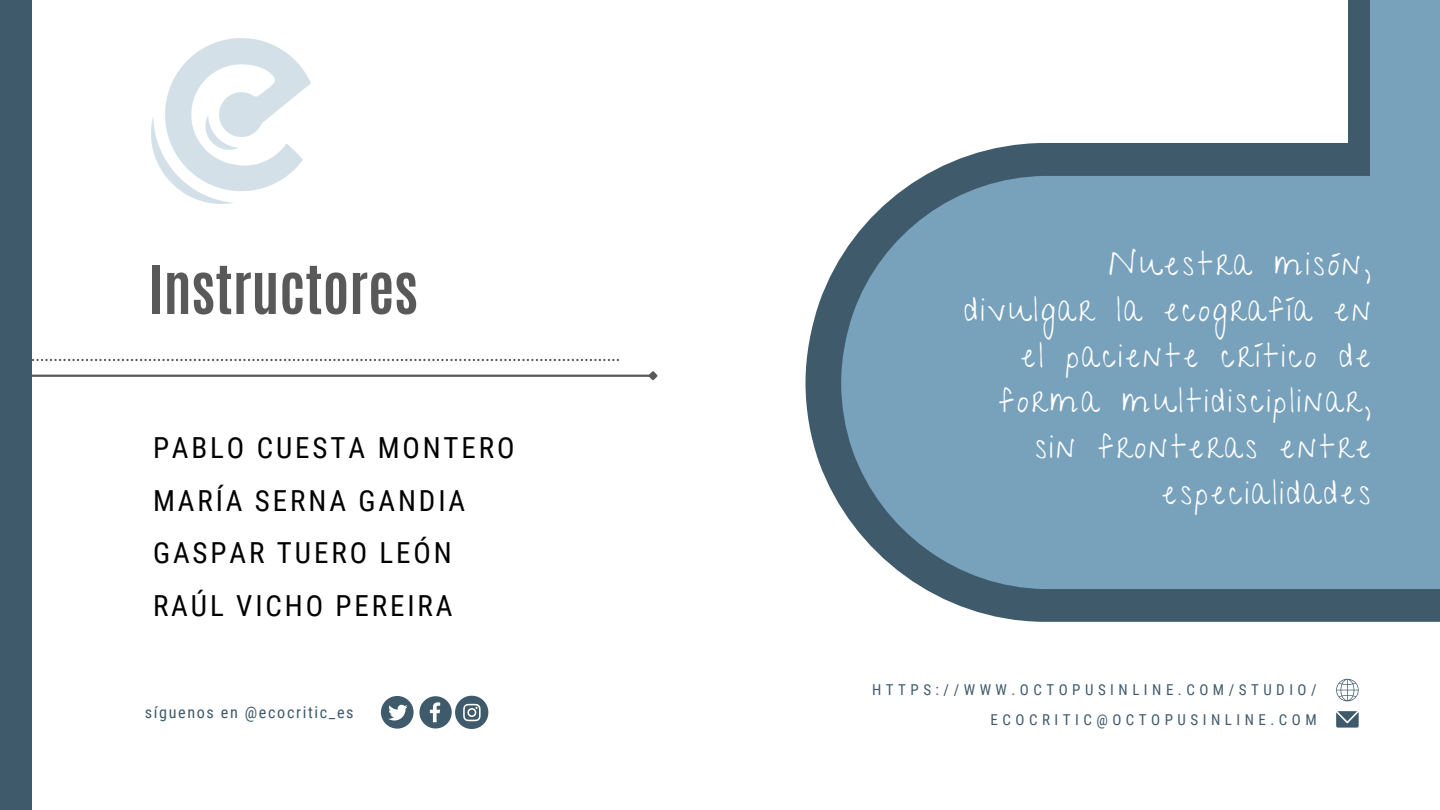
<style>
.page{position:relative;width:1440px;height:810px;background:#fff}
.page>*{position:absolute;margin:0;border:0;box-sizing:border-box;transform-origin:0 0}
.t1{font:700 56px "Antonio";color:#595959}
.t2{font:33px/45.8px "Give You Glory";letter-spacing:.1em;color:#fff;text-align:right}
.t3{font:29px "Roboto Condensed";letter-spacing:.1em;color:#000}
.t4{font:16.2px "Roboto Condensed";letter-spacing:.1em;color:#3e5a6b}
.t5{font:15px "Roboto Condensed";letter-spacing:.3em;color:#3e5a6b}
</style>
<div class="page">
<svg style="left:32px;top:359px;width:587px;height:2px"></svg>
<hr style="left:0;top:375px;width:650px;height:2px;background:#595959">
<svg style="left:646px;top:371px;width:12px;height:10px"></svg>
<img style="left:152px;top:39px;width:159px;height:164px">
<svg style="left:806px;top:143px;width:634px;height:479px;fill:#3e5a6b"></svg>
<div style="left:1348px;top:0;width:92px;height:563px;background:#3e5a6b"></div>
<div style="left:0;top:0;width:32px;height:810px;background:#3e5a6b"></div>
<div style="left:1371px;top:0;width:69px;height:563px;background:#78a1bb"></div>
<svg style="left:841px;top:176px;width:599px;height:413px;background:#789fb8"></svg>
<div style="left:381px;top:696px;width:33px;height:33px;background:#3e5a6b;border-radius:50%"></div>
<svg style="left:388px;top:705px;width:20px;height:16px"></svg>
<svg style="left:419px;top:696px;width:69px;height:33px"></svg>
<svg style="left:1336px;top:711px;width:23px;height:17px"></svg>
<svg style="left:1336px;top:679px;width:23px;height:22px"></svg>
<p class="t1" style="left:149px;top:250px;width:271px">Instructores</p>
<p class="t3" style="left:153px;top:431px;width:363px">PABLO CUESTA MONTERO</p>
<p class="t3" style="left:153px;top:484px;width:314px">MARÍA SERNA GANDIA</p>
<p class="t3" style="left:153px;top:536px;width:300px">GASPAR TUERO LEÓN</p>
<p class="t3" style="left:153px;top:589px;width:301px">RAÚL VICHO PEREIRA</p>
<p class="t4" style="left:145px;top:703px;width:210px">síguenos en @ecocritic_es</p>
<p class="t2" style="left:1109px;top:241px;width:263px">Nuestra misón,</p>
<p class="t2" style="left:964px;top:287px;width:408px">divulgar la ecografía en el paciente crítico de forma multidisciplinar, sin fronteras entre especialidades</p>
<p class="t5" style="left:872px;top:681px;width:446px">HTTPS://WWW.OCTOPUSINLINE.COM/STUDIO/</p>
<p class="t5" style="left:991px;top:711px;width:328px">ECOCRITIC@OCTOPUSINLINE.COM</p>
</div>
